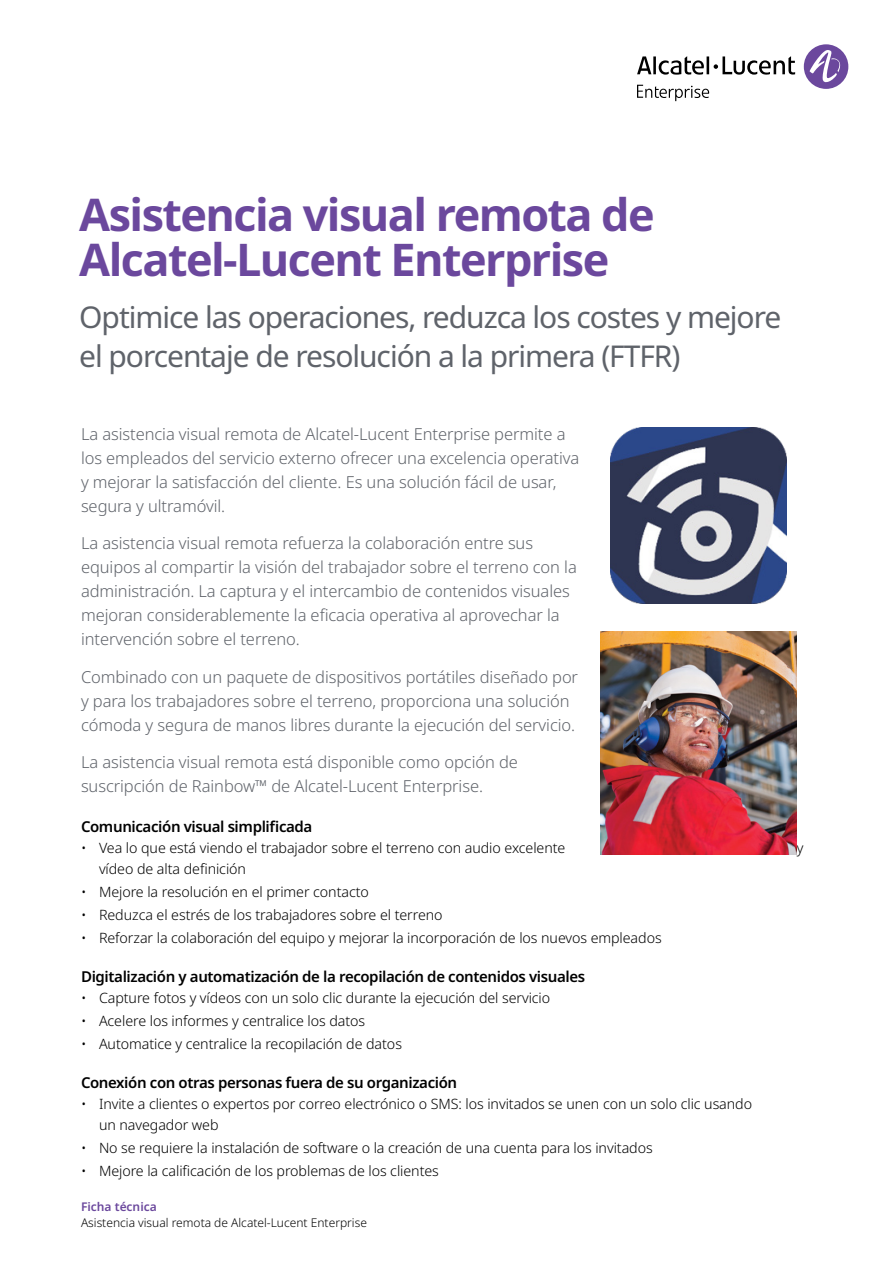
<style>
.page{position:relative;width:893px;height:1263px;background:#fff}
.page>*{position:absolute;margin:0;border:0;box-sizing:border-box;transform-origin:0 0}
.t1{font:700 45px/45px "Noto Sans";letter-spacing:-.035em;color:#6b489d}
.t2{font:30px/39px "Noto Sans";letter-spacing:-.035em;color:#5f636a}
.t3{font:300 16.5px/24px "Noto Sans";letter-spacing:-.005em;color:#5f636a}
.t4{font:600 15px "Noto Sans";letter-spacing:-.025em;color:#000}
.t5{font:300 14.25px/21px "Noto Sans";letter-spacing:-.005em;color:#000}
.t6{font:300 12px "Noto Sans";color:#000}
.t7{font:600 12px "Noto Sans";color:#6b489d}
</style>
<div class="page">
<div style="left:804px;top:44px;width:44px;height:45px;background:#6b489d;border-radius:50%"></div>
<svg style="left:809px;top:50px;width:34px;height:33px"></svg>
<svg style="left:637px;top:56px;width:158px;height:19px"></svg>
<svg style="left:637px;top:85px;width:72px;height:16px"></svg>
<img style="left:601px;top:631px;width:196px;height:223px">
<img style="left:610px;top:427px;width:177px;height:176px">
<h1 class="t1" style="left:79px;top:193px;width:577px">Asistencia visual remota de<br>Alcatel-Lucent Enterprise</h1>
<h2 class="t2" style="left:79px;top:298px;width:704px">Optimice las operaciones, reduzca los costes y mejore el porcentaje de resolución a la primera (FTFR)</h2>
<p class="t3" style="left:81px;top:422px;width:500px">La asistencia visual remota de Alcatel-Lucent Enterprise permite a los empleados del servicio externo ofrecer una excelencia operativa y mejorar la satisfacción del cliente. Es una solución fácil de usar, segura y ultramóvil.</p>
<p class="t3" style="left:81px;top:531px;width:497px">La asistencia visual remota refuerza la colaboración entre sus equipos al compartir la visión del trabajador sobre el terreno con la administración. La captura y el intercambio de contenidos visuales mejoran considerablemente la eficacia operativa al aprovechar la intervención sobre el terreno.</p>
<p class="t3" style="left:81px;top:665px;width:499px">Combinado con un paquete de dispositivos portátiles diseñado por y para los trabajadores sobre el terreno, proporciona una solución cómoda y segura de manos libres durante la ejecución del servicio.</p>
<p class="t3" style="left:81px;top:751px;width:438px">La asistencia visual remota está disponible como opción de suscripción de Rainbow™ de Alcatel-Lucent Enterprise.</p>
<p class="t4" style="left:81px;top:815px;width:233px">Comunicación visual simplificada</p>
<p class="t5" style="left:81px;top:837px;width:486px">• Vea lo que está viendo el trabajador sobre el terreno con audio excelente</p>
<p class="t5" style="left:797px;top:837px;width:8px">y</p>
<p class="t5" style="left:99px;top:858px;width:149px">vídeo de alta definición</p>
<p class="t5" style="left:81px;top:881px;width:289px">• Mejore la resolución en el primer contacto</p>
<p class="t5" style="left:81px;top:904px;width:363px">• Reduzca el estrés de los trabajadores sobre el terreno</p>
<p class="t5" style="left:81px;top:928px;width:582px">• Reforzar la colaboración del equipo y mejorar la incorporación de los nuevos empleados</p>
<p class="t4" style="left:81px;top:966px;width:506px">Digitalización y automatización de la recopilación de contenidos visuales</p>
<p class="t5" style="left:81px;top:987px;width:471px">• Capture fotos y vídeos con un solo clic durante la ejecución del servicio</p>
<p class="t5" style="left:81px;top:1010px;width:286px">• Acelere los informes y centralice los datos</p>
<p class="t5" style="left:81px;top:1034px;width:322px">• Automatice y centralice la recopilación de datos</p>
<p class="t4" style="left:81px;top:1071px;width:378px">Conexión con otras personas fuera de su organización</p>
<p class="t5" style="left:99px;top:1093px;width:655px;text-indent:-18px">• Invite a clientes o expertos por correo electrónico o SMS: los invitados se unen con un solo clic usando un navegador web</p>
<p class="t5" style="left:81px;top:1137px;width:573px">• No se requiere la instalación de software o la creación de una cuenta para los invitados</p>
<p class="t5" style="left:81px;top:1160px;width:359px">• Mejore la calificación de los problemas de los clientes</p>
<p class="t7" style="left:81px;top:1198px;width:77px">Ficha técnica</p>
<p class="t6" style="left:81px;top:1214px;width:287px">Asistencia visual remota de Alcatel-Lucent Enterprise</p>
</div>
